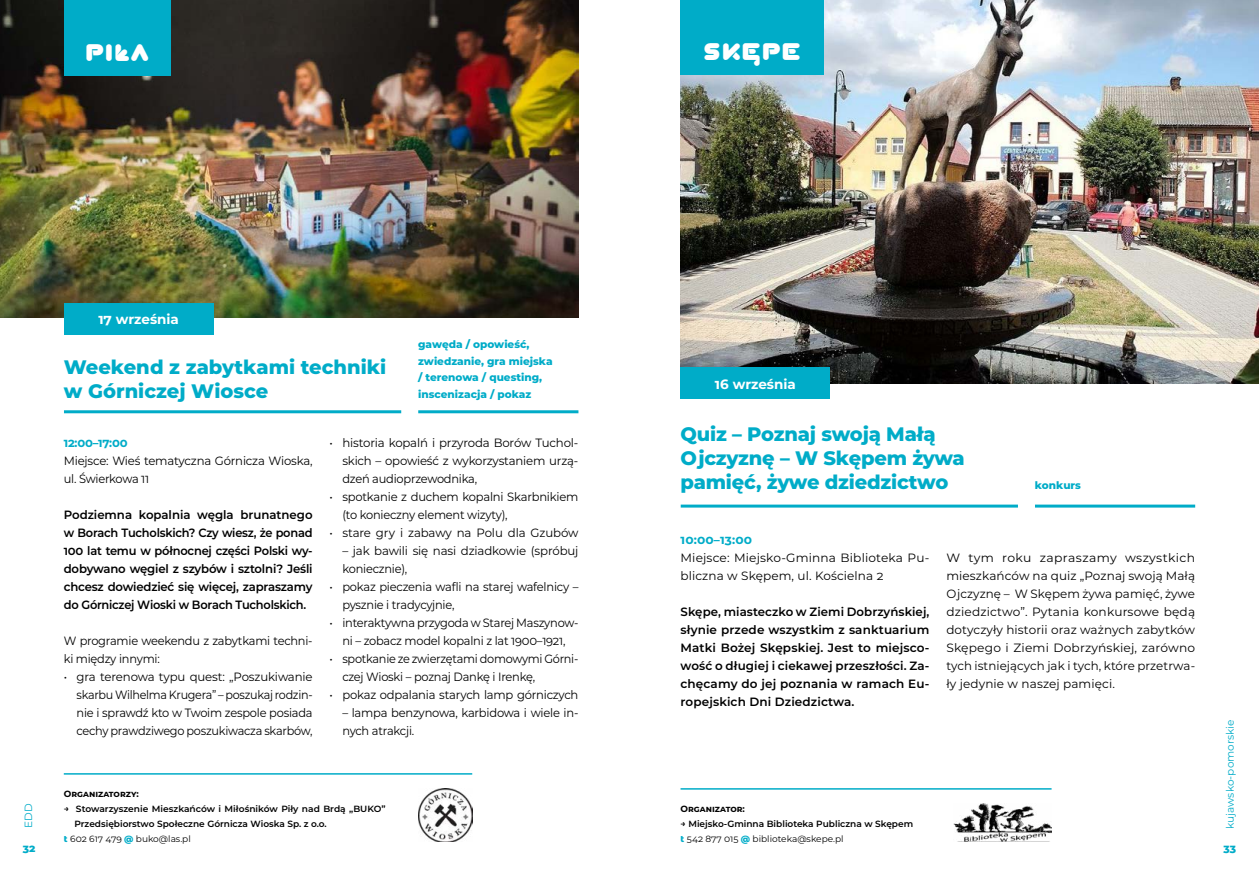
<style>
.page{position:relative;width:1259px;height:893px;background:#fff}
.page>*{position:absolute;margin:0;border:0;box-sizing:border-box;transform-origin:0 0}
.t1{font:24px "Play Solid";color:#fff}
.t2{font:800 19.5px/24px "Montserrat";letter-spacing:-.01em;color:#00acc8}
.t3{font:700 13.5px "Montserrat";color:#fff}
.t4{font:12px/18px "Montserrat";letter-spacing:-.02em;color:#000;scale:.95 1}
.t5{font:600 12px/18px "Montserrat";letter-spacing:-.01em;color:#000;text-align:justify}
.t6{font:12px/18px "Montserrat";letter-spacing:-.02em;color:#000}
.t7{font:12px/18px "Montserrat";letter-spacing:.01em;color:#000}
.t8{font:12px/18px "Montserrat";letter-spacing:-.02em;color:#000;scale:.96 1}
.t9{font:700 12px "Montserrat";letter-spacing:-.005em;color:#00acc8;scale:.95 1}
.t10{font:700 12px "Montserrat";letter-spacing:-.005em;color:#00acc8}
.t11{font:800 10.5px/16.5px "Montserrat";color:#00acc8}
.t12{font:10.5px "Montserrat";color:#00acc8}
.t13{font:600 9px/15px "Montserrat";color:#000}
.t14{font:700 9px "Montserrat";color:#000}
.t15{font:9px "Montserrat";color:#000}
.s1{font-weight:800;color:#00acc8}
.s2{font-weight:400}
</style>
<div class="page">
<img style="left:0;top:0;width:578px;height:318px">
<hr style="left:418px;top:410px;width:160px;height:3px;background:#00acc8">
<hr style="left:64px;top:410px;width:337px;height:3px;background:#00acc8">
<div style="left:64px;top:303px;width:149px;height:31px;background:#00acc8"></div>
<div style="left:64px;top:0;width:106px;height:75px;background:#00acc8"></div>
<hr style="left:64px;top:773px;width:408px;height:2px;background:#00acc8">
<img style="left:418px;top:788px;width:54px;height:54px">
<img style="left:680px;top:0;width:579px;height:383px">
<hr style="left:680px;top:788px;width:371px;height:2px;background:#00acc8">
<hr style="left:1035px;top:505px;width:160px;height:3px;background:#00acc8">
<hr style="left:680px;top:505px;width:338px;height:3px;background:#00acc8">
<div style="left:680px;top:368px;width:150px;height:31px;background:#00acc8"></div>
<div style="left:680px;top:0;width:144px;height:75px;background:#00acc8"></div>
<img style="left:953px;top:803px;width:98px;height:38px">
<h1 class="t1" style="left:85px;top:37px;width:66px">PIŁA</h1>
<p class="t3" style="left:98px;top:310px;width:82px">17 września</p>
<h2 class="t2" style="left:64px;top:354px;width:324px">Weekend z zabytkami techniki w Górniczej Wiosce</h2>
<p class="t11" style="left:418px;top:336px;width:136px">gawęda / opowieść, zwiedzanie, gra miejska / terenowa / questing, inscenizacja / pokaz</p>
<h1 class="t1" style="left:703px;top:37px;width:100px">SKĘPE</h1>
<p class="t3" style="left:715px;top:374px;width:82px">16 września</p>
<h2 class="t2" style="left:680px;top:421px;width:286px">Quiz – Poznaj swoją Małą<br>Ojczyznę – W Skępem żywa pamięć, żywe dziedzictwo</h2>
<p class="t4" style="left:342px;top:433px;width:250px;text-align:justify;text-indent:-13px">• historia kopalń i przyroda Borów Tuchol&shy;skich – opowieść z wykorzystaniem urzą&shy;dzeń audioprzewodnika,</p>
<p class="t4" style="left:342px;top:487px;width:250px;text-indent:-13px">• spotkanie z duchem kopalni Skarbnikiem (to konieczny element wizyty),</p>
<p class="t4" style="left:330px;top:523px;width:263px">• stare gry i zabawy na Polu dla Gzubów</p>
<p class="t6" style="left:342px;top:541px;width:238px">– jak bawili się nasi dziadkowie (spróbuj koniecznie),</p>
<p class="t4" style="left:342px;top:577px;width:250px;text-indent:-13px">• pokaz pieczenia wafli na starej wafelnicy – pysznie i tradycyjnie,</p>
<p class="t4" style="left:330px;top:613px;width:263px;text-align:center">• interaktywna przygoda w Starej Maszynow&shy;ni – zobacz model kopalni z lat 1900–1921,</p>
<p class="t4" style="left:342px;top:649px;width:250px;text-indent:-13px">• spotkanie ze zwierzętami domowymi Górni&shy;czej Wioski – poznaj Dankę i Irenkę,</p>
<p class="t4" style="left:330px;top:685px;width:263px">• pokaz odpalania starych lamp górniczych</p>
<p class="t8" style="left:342px;top:703px;width:247px">– lampa benzynowa, karbidowa i wiele in&shy;nych atrakcji.</p>
<p class="t9" style="left:64px;top:434px;width:69px">12:00–17:00</p>
<p class="t6" style="left:64px;top:451px;width:250px">Miejsce: Wieś tematyczna Górnicza Wioska, ul. Świerkowa 11</p>
<p class="t5" style="left:64px;top:505px;width:250px">Podziemna kopalnia węgla brunatnego w Borach Tucholskich? Czy wiesz, że ponad 100 lat temu w północnej części Polski wy&shy;dobywano węgiel z szybów i sztolni? Jeśli chcesz dowiedzieć się więcej, zapraszamy do Górniczej Wioski w Borach Tucholskich.</p>
<p class="t4" style="left:64px;top:631px;width:263px">W programie weekendu z zabytkami techni&shy;ki między innymi:</p>
<p class="t4" style="left:77px;top:667px;width:250px;text-align:justify;text-indent:-13px">• gra terenowa typu quest: „Poszukiwanie skarbu Wilhelma Krugera” – poszukaj rodzin&shy;nie i sprawdź kto w Twoim zespole posiada cechy prawdziwego poszukiwacza skarbów,</p>
<p class="t11" style="left:1035px;top:476px;width:48px">konkurs</p>
<p class="t10" style="left:680px;top:531px;width:73px">10:00–13:00</p>
<p class="t7" style="left:680px;top:548px;width:250px">Miejsce: Miejsko-Gminna Biblioteka Pu&shy;bliczna w Skępem, ul. Kościelna 2</p>
<p class="t5" style="left:680px;top:602px;width:250px">Skępe, miasteczko w Ziemi Dobrzyńskiej, słynie przede wszystkim z sanktuarium Matki Bożej Skępskiej. Jest to miejsco&shy;wość o długiej i ciekawej przeszłości. Za&shy;chęcamy do jej poznania w ramach Eu&shy;ropejskich Dni Dziedzictwa.</p>
<p class="t6" style="left:946px;top:548px;width:250px;text-align:justify">W tym roku zapraszamy wszystkich mieszkańców na quiz „Poznaj swoją Małą Ojczyznę – W Skępem żywa pamięć, żywe dziedzictwo”. Pytania konkursowe będą dotyczyły historii oraz ważnych zabytków Skępego i Ziemi Dobrzyńskiej, zarówno tych istniejących jak i tych, które przetrwa&shy;ły jedynie w naszej pamięci.</p>
<p class="t12" style="left:1222px;top:829px;width:111px;rotate:-90deg">kujawsko-pomorskie</p>
<p class="t14" style="left:64px;top:787px;width:76px">Organizatorzy:</p>
<p class="t13" style="left:64px;top:801px;width:323px">→ Stowarzyszenie Mieszkańców i Miłośników Piły nad Brdą „BUKO”</p>
<p class="t13" style="left:74px;top:816px;width:254px">Przedsiębiorstwo Społeczne Górnicza Wioska Sp. z o.o.</p>
<p class="t15" style="left:64px;top:833px;width:128px"><span class="s1">t</span> 602 617 479 <span class="s1">@</span> buko@las.pl</p>
<p class="t12" style="left:21px;top:828px;width:26px;rotate:-90deg">EDD</p>
<p class="t14" style="left:680px;top:802px;width:66px">Organizator:</p>
<p class="t13" style="left:680px;top:816px;width:234px">→ Miejsko-Gminna Biblioteka Publiczna w Skępem <span class="s1">t</span> <span class="s2">542 877 015</span> <span class="s1">@</span> <span class="s2">biblioteka@skepe.pl</span></p>
<p class="t11" style="left:23px;top:839px;width:14px">32</p>
<p class="t11" style="left:1223px;top:839px;width:14px">33</p>
</div>
